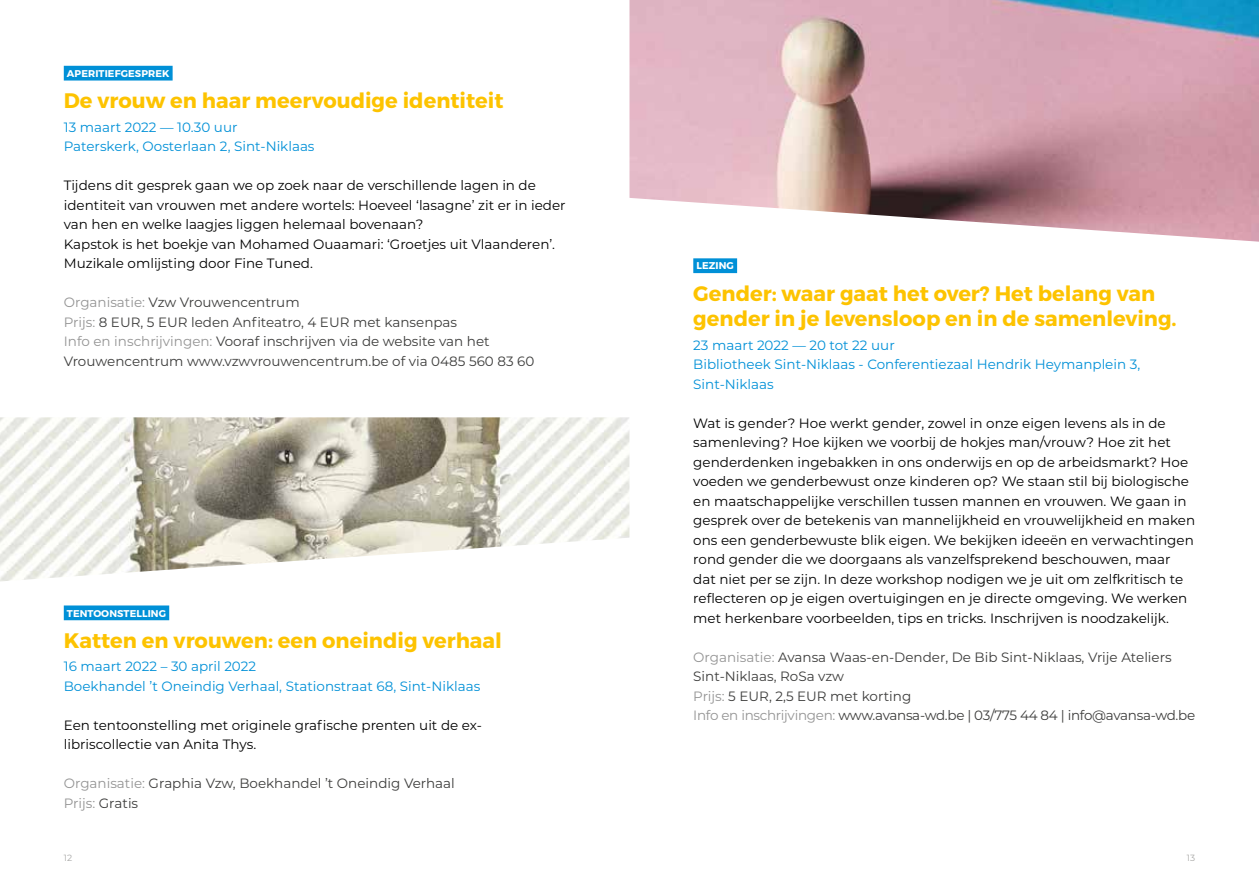
<style>
.page{position:relative;width:1259px;height:893px;background:#fff}
.page>*{position:absolute;margin:0;border:0;box-sizing:border-box;transform-origin:0 0}
.t1{font:700 21px/25.5px "Montserrat";color:#fdc300}
.t2{font:13.5px/19.5px "Montserrat";color:#000}
.t3{font:13.5px/19.5px "Montserrat";color:#3c3c3b}
.t4{font:13.5px/19.5px "Montserrat";color:#0090d7}
.t5{font:700 9.9px "Montserrat";letter-spacing:.01em;color:#fff}
.t6{font:9px "Montserrat";color:#a8a8a7}
.s1{color:#949494}
</style>
<div class="page">
<div style="left:64px;top:66px;width:109px;height:15px;background:#0090d7"></div>
<div style="left:693px;top:258px;width:44px;height:15px;background:#0090d7"></div>
<img style="left:629px;top:0;width:630px;height:242px">
<img style="left:0;top:417px;width:629px;height:164px">
<div style="left:64px;top:605px;width:105px;height:15px;background:#0090d7"></div>
<p class="t5" style="left:67px;top:67px;width:104px">APERITIEFGESPREK</p>
<h1 class="t1" style="left:64px;top:88px;width:441px">De vrouw en haar meervoudige identiteit</h1>
<p class="t4" style="left:64px;top:117px;width:252px">13 maart 2022 — 10.30 uur<br>Paterskerk, Oosterlaan 2, Sint-Niklaas</p>
<p class="t2" style="left:64px;top:175px;width:503px">Tijdens dit gesprek gaan we op zoek naar de verschillende lagen in de identiteit van vrouwen met andere wortels: Hoeveel ‘lasagne’ zit er in ieder van hen en welke laagjes liggen helemaal bovenaan?<br>Kapstok is het boekje van Mohamed Ouaamari: ‘Groetjes uit Vlaanderen’.<br>Muzikale omlijsting door Fine Tuned.</p>
<p class="t3" style="left:64px;top:292px;width:472px"><span class="s1">Organisatie:</span> Vzw Vrouwencentrum<br><span class="s1">Prijs:</span> 8 EUR, 5 EUR leden Anfiteatro, 4 EUR met kansenpas<br><span class="s1">Info en inschrijvingen:</span> Vooraf inschrijven via de website van het Vrouwencentrum www.vzwvrouwencentrum.be of via 0485 560 83 60</p>
<p class="t5" style="left:67px;top:607px;width:101px">TENTOONSTELLING</p>
<h1 class="t1" style="left:64px;top:628px;width:439px">Katten en vrouwen: een oneindig verhaal</h1>
<p class="t4" style="left:64px;top:656px;width:418px">16 maart 2022 – 30 april 2022<br>Boekhandel ’t Oneindig Verhaal, Stationstraat 68, Sint-Niklaas</p>
<p class="t2" style="left:64px;top:715px;width:419px">Een tentoonstelling met originele grafische prenten uit de ex&shy;libriscollectie van Anita Thys.</p>
<p class="t3" style="left:64px;top:773px;width:392px"><span class="s1">Organisatie:</span> Graphia Vzw, Boekhandel ’t Oneindig Verhaal<br><span class="s1">Prijs:</span> Gratis</p>
<p class="t5" style="left:696px;top:260px;width:39px">LEZING</p>
<h1 class="t1" style="left:693px;top:281px;width:485px">Gender: waar gaat het over? Het belang van gender in je levensloop en in de samenleving.</h1>
<p class="t4" style="left:693px;top:335px;width:448px">23 maart 2022 — 20 tot 22 uur<br>Bibliotheek Sint-Niklaas - Conferentiezaal Hendrik Heymanplein 3,<br>Sint-Niklaas</p>
<p class="t2" style="left:693px;top:413px;width:503px">Wat is gender? Hoe werkt gender, zowel in onze eigen levens als in de samenleving? Hoe kijken we voorbij de hokjes man/vrouw? Hoe zit het genderdenken ingebakken in ons onderwijs en op de arbeidsmarkt? Hoe voeden we genderbewust onze kinderen op? We staan stil bij biologische en maatschappelijke verschillen tussen mannen en vrouwen. We gaan in gesprek over de betekenis van mannelijkheid en vrouwelijkheid en maken ons een genderbewuste blik eigen. We bekijken ideeën en verwachtingen rond gender die we doorgaans als vanzelfsprekend beschouwen, maar dat niet per se zijn. In deze workshop nodigen we je uit om zelfkritisch te reflecteren op je eigen overtuigingen en je directe omgeving. We werken met herkenbare voorbeelden, tips en tricks. Inschrijven is noodzakelijk.</p>
<p class="t3" style="left:693px;top:647px;width:503px"><span class="s1">Organisatie:</span> Avansa Waas-en-Dender, De Bib Sint-Niklaas, Vrije Ateliers Sint-Niklaas, RoSa vzw<br><span class="s1">Prijs:</span> 5 EUR, 2,5 EUR met korting<br><span class="s1">Info en inschrijvingen:</span> www.avansa-wd.be | 03/775 44 84 | info@avansa-wd.be</p>
<p class="t6" style="left:64px;top:852px;width:10px">12</p>
<p class="t6" style="left:1186px;top:852px;width:10px">13</p>
</div>
